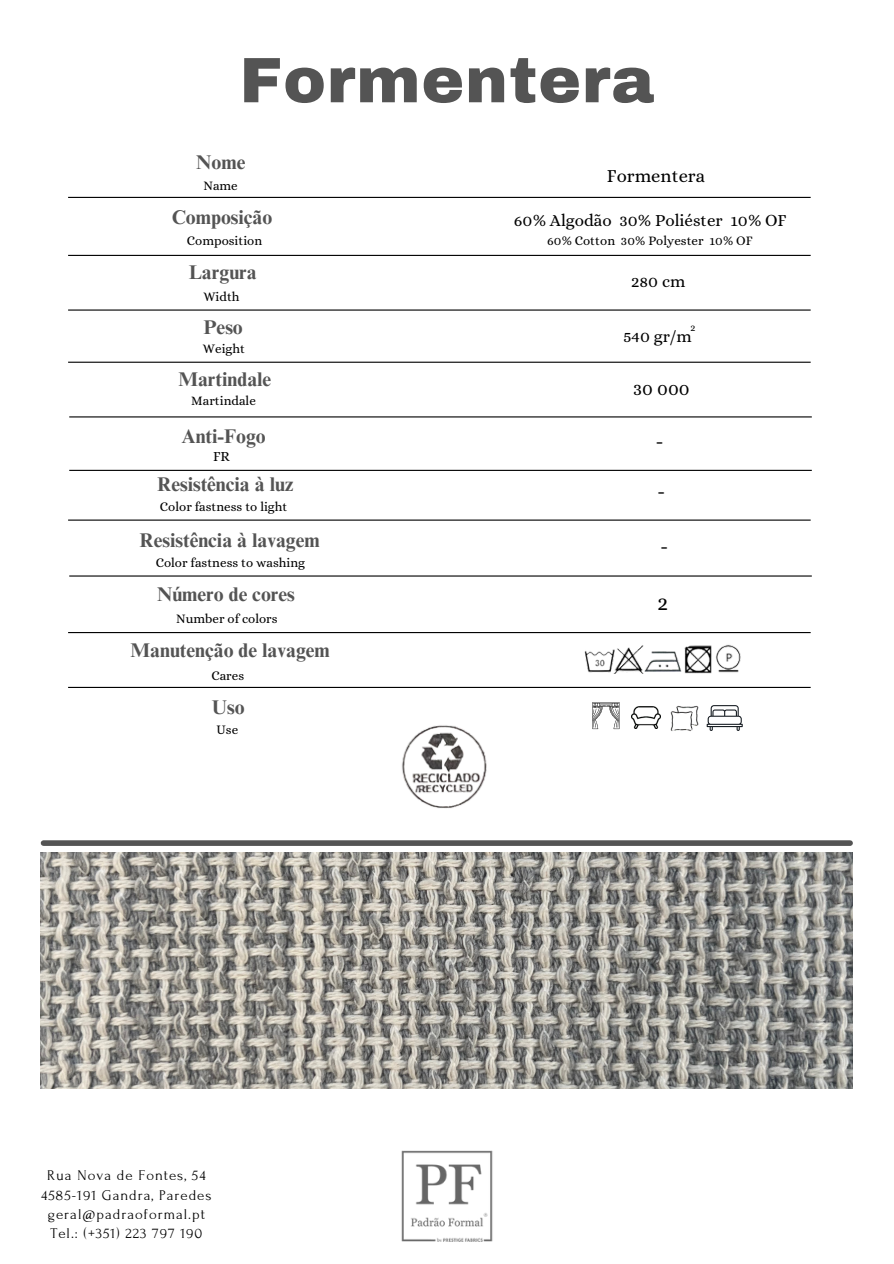
<style>
.page{position:relative;width:894px;height:1264px;background:#fff}
.page>*{position:absolute;margin:0;border:0;box-sizing:border-box;transform-origin:0 0}
.t1{font:900 64.2px "Archivo";letter-spacing:.015em;color:#545454}
.t2{font:21.45px "Alice";color:#000}
.t3{font:700 19.8px "Times NRMT Pro";color:#545454}
.t4{font:18.45px "Alice";color:#000}
.t5{font:16.95px "Alice";color:#000}
.t6{font:14.85px/19.2px "Forum";letter-spacing:.065em;color:#000;text-align:center}
.t7{font:13.95px "Alice";color:#000}
.t8{font:13.05px "Alice";color:#000}
.t9{font:10.05px "Alice";color:#000}
</style>
<div class="page">
<img style="left:401px;top:1150px;width:92px;height:91px">
<img style="left:41px;top:852px;width:811px;height:236px">
<div style="left:44px;top:840px;width:805px;height:6px;background:#545454"></div>
<hr style="left:68px;top:197px;width:742px;height:1px;background:#000">
<hr style="left:68px;top:255px;width:742px;height:1px;background:#000">
<hr style="left:68px;top:309px;width:742px;height:1px;background:#000">
<hr style="left:68px;top:361px;width:742px;height:2px;background:#000">
<hr style="left:69px;top:416px;width:742px;height:1px;background:#000">
<hr style="left:69px;top:470px;width:742px;height:1px;background:#000">
<hr style="left:68px;top:519px;width:742px;height:1px;background:#000">
<hr style="left:69px;top:575px;width:742px;height:1px;background:#000">
<hr style="left:68px;top:632px;width:742px;height:1px;background:#000">
<hr style="left:68px;top:687px;width:742px;height:1px;background:#000">
<img style="left:401px;top:725px;width:86px;height:84px">
<img style="left:684px;top:645px;width:28px;height:29px">
<img style="left:621px;top:645px;width:23px;height:28px">
<img style="left:584px;top:648px;width:37px;height:26px">
<img style="left:716px;top:644px;width:25px;height:29px">
<img style="left:641px;top:648px;width:41px;height:26px">
<svg style="left:592px;top:702px;width:27px;height:27px"></svg>
<img style="left:631px;top:706px;width:29px;height:22px">
<img style="left:670px;top:705px;width:29px;height:27px">
<svg style="left:706px;top:705px;width:36px;height:26px"></svg>
<p class="t1" style="left:239px;top:46px;width:416px">Formentera</p>
<p class="t3" style="left:196px;top:155px;width:51px">Nome</p>
<p class="t8" style="left:203px;top:178px;width:36px">Name</p>
<p class="t3" style="left:172px;top:210px;width:102px">Composição</p>
<p class="t8" style="left:187px;top:233px;width:77px">Composition</p>
<p class="t3" style="left:189px;top:265px;width:70px">Largura</p>
<h2 class="t8" style="left:203px;top:288px;width:38px">Width</h2>
<p class="t3" style="left:203px;top:319px;width:41px">Peso</p>
<p class="t8" style="left:203px;top:341px;width:44px">Weight</p>
<h2 class="t3" style="left:178px;top:371px;width:94px">Martindale</h2>
<p class="t8" style="left:191px;top:393px;width:66px">Martindale</p>
<h4 class="t3" style="left:181px;top:428px;width:86px">Anti-Fogo</h4>
<p class="t7" style="left:213px;top:448px;width:18px">FR</p>
<h5 class="t3" style="left:157px;top:477px;width:138px">Resistência à luz</h5>
<p class="t8" style="left:160px;top:499px;width:129px">Color fastness to light</p>
<h2 class="t3" style="left:139px;top:532px;width:182px">Resistência à lavagem</h2>
<p class="t8" style="left:156px;top:555px;width:151px">Color fastness to washing</p>
<p class="t3" style="left:157px;top:587px;width:139px">Número de cores</p>
<h2 class="t8" style="left:176px;top:611px;width:103px">Number of colors</h2>
<p class="t3" style="left:130px;top:643px;width:201px">Manutenção de lavagem</p>
<p class="t3" style="left:212px;top:700px;width:34px">Uso</p>
<h3 class="t8" style="left:211px;top:667px;width:34px">Cares</h3>
<h2 class="t8" style="left:216px;top:722px;width:23px">Use</h2>
<h2 class="t6" style="left:41px;top:1166px;width:172px">Rua Nova de Fontes, 54<br>4585-191 Gandra, Paredes geral@padraoformal.pt<br>Tel.: (+351) 223 797 190</h2>
<h2 class="t4" style="left:606px;top:165px;width:100px">Formentera</h2>
<p class="t5" style="left:513px;top:210px;width:274px">60% Algodão 30% Poliéster 10% OF</p>
<p class="t8" style="left:547px;top:233px;width:207px">60% Cotton 30% Polyester 10% OF</p>
<p class="t5" style="left:631px;top:271px;width:56px">280 cm</p>
<p class="t9" style="left:690px;top:321px;width:6px">2</p>
<p class="t5" style="left:623px;top:326px;width:70px">540 gr/m</p>
<h2 class="t4" style="left:633px;top:378px;width:58px">30 000</h2>
<p class="t2" style="left:655px;top:428px;width:10px">-</p>
<p class="t2" style="left:657px;top:479px;width:10px">-</p>
<p class="t2" style="left:660px;top:534px;width:10px">-</p>
<h2 class="t2" style="left:657px;top:590px;width:12px">2</h2>
</div>
